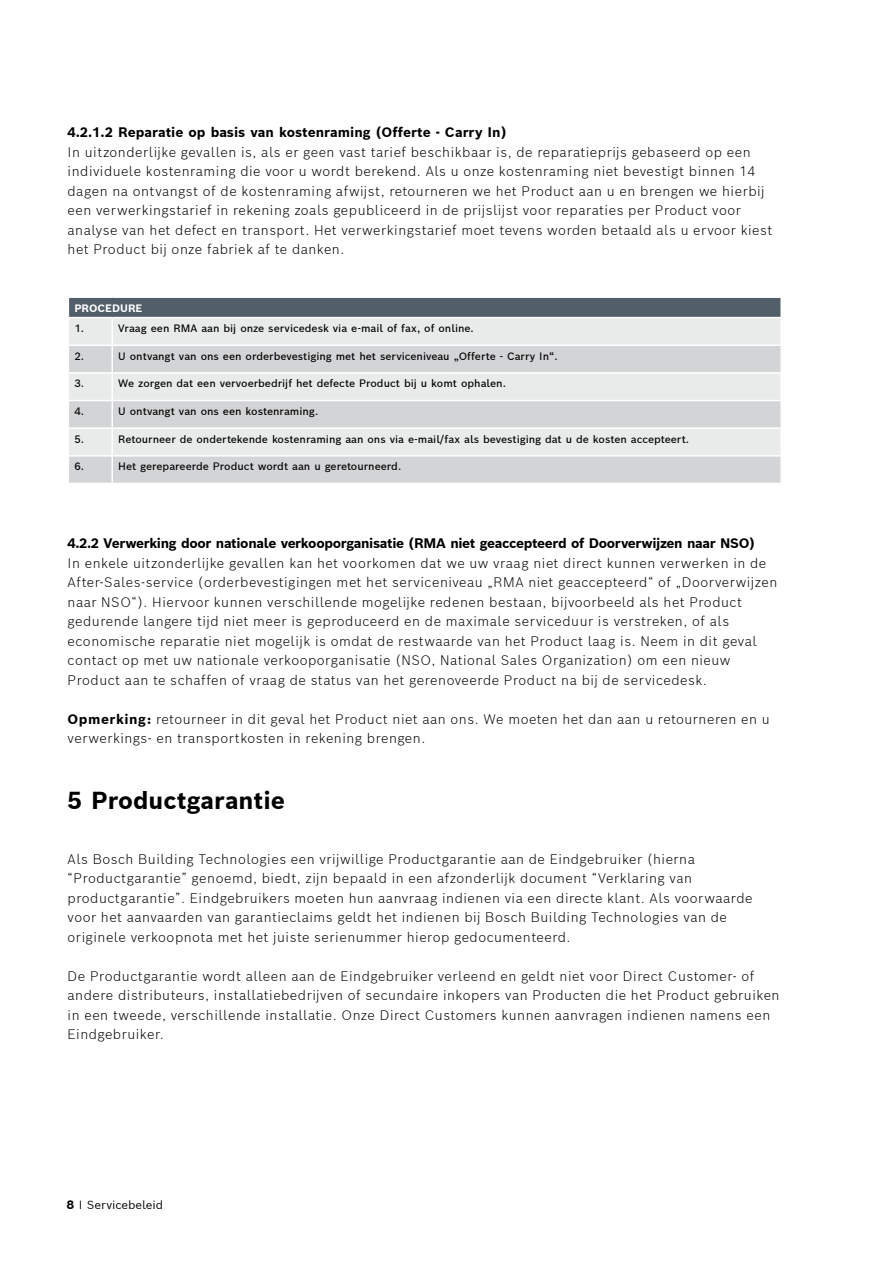
<style>
.page{position:relative;width:893px;height:1263px;background:#fff}
.page>*{position:absolute;margin:0;border:0;box-sizing:border-box;transform-origin:0 0}
.t1{font:700 24px "Bosch Sans";color:#000}
.t2{font:300 13.5px/19.5px "Bosch Sans";letter-spacing:.04em;color:#000}
.t3{font:700 13.5px "Bosch Sans";letter-spacing:-.025em;color:#000}
.t4{font:700 13.5px "Bosch Sans";color:#000}
.t5{font:11.55px "Bosch Sans";color:#000}
.t6{font:500 10.5px "Bosch Sans";color:#000}
.t7{font:700 10.5px "Bosch Sans";color:#fff}
.s1{font-weight:700}
.s2{font-weight:700;font-size:12px}
</style>
<div class="page">
<svg style="left:68px;top:298px;width:713px;height:185px;background:#d1d3d5"></svg>
<hr style="left:780px;top:457px;width:2px;height:26px;background:#fff">
<p class="t4" style="left:68px;top:123px;width:440px">4.2.1.2 Reparatie op basis van kostenraming (Offerte - Carry In)</p>
<p class="t2" style="left:68px;top:141px;width:706px">In uitzonderlijke gevallen is, als er geen vast tarief beschikbaar is, de reparatieprijs gebaseerd op een individuele kostenraming die voor u wordt berekend. Als u onze kostenraming niet bevestigt binnen 14 dagen na ontvangst of de kostenraming afwijst, retourneren we het Product aan u en brengen we hierbij een verwerkingstarief in rekening zoals gepubliceerd in de prijslijst voor reparaties per Product voor analyse van het defect en transport. Het verwerkingstarief moet tevens worden betaald als u ervoor kiest het Product bij onze fabriek af te danken.</p>
<p class="t7" style="left:74px;top:301px;width:70px">PROCEDURE</p>
<p class="t6" style="left:74px;top:321px;width:11px">1.</p>
<p class="t6" style="left:118px;top:321px;width:357px">Vraag een RMA aan bij onze servicedesk via e-mail of fax, of online.</p>
<p class="t6" style="left:74px;top:349px;width:11px">2.</p>
<p class="t6" style="left:118px;top:349px;width:441px">U ontvangt van ons een orderbevestiging met het serviceniveau „Offerte - Carry In“.</p>
<p class="t6" style="left:74px;top:376px;width:11px">3.</p>
<p class="t6" style="left:118px;top:376px;width:389px">We zorgen dat een vervoerbedrijf het defecte Product bij u komt ophalen.</p>
<p class="t6" style="left:74px;top:404px;width:11px">4.</p>
<p class="t6" style="left:118px;top:404px;width:202px">U ontvangt van ons een kostenraming.</p>
<p class="t6" style="left:74px;top:432px;width:11px">5.</p>
<p class="t6" style="left:118px;top:432px;width:572px">Retourneer de ondertekende kostenraming aan ons via e-mail/fax als bevestiging dat u de kosten accepteert.</p>
<p class="t6" style="left:74px;top:459px;width:11px">6.</p>
<p class="t6" style="left:118px;top:459px;width:285px">Het gerepareerde Product wordt aan u geretourneerd.</p>
<p class="t3" style="left:68px;top:534px;width:689px">4.2.2 Verwerking door nationale verkooporganisatie (RMA niet geaccepteerd of Doorverwijzen naar NSO)</p>
<p class="t2" style="left:68px;top:552px;width:711px">In enkele uitzonderlijke gevallen kan het voorkomen dat we uw vraag niet direct kunnen verwerken in de After-Sales-service (orderbevestigingen met het serviceniveau „RMA niet geaccepteerd“ of „Doorverwijzen naar NSO“). Hiervoor kunnen verschillende mogelijke redenen bestaan, bijvoorbeeld als het Product gedurende langere tijd niet meer is geproduceerd en de maximale serviceduur is verstreken, of als economische reparatie niet mogelijk is omdat de restwaarde van het Product laag is. Neem in dit geval contact op met uw nationale verkooporganisatie (NSO, National Sales Organization) om een nieuw Product aan te schaffen of vraag de status van het gerenoveerde Product na bij de servicedesk.</p>
<p class="t2" style="left:68px;top:708px;width:704px"><span class="s1">Opmerking:</span> retourneer in dit geval het Product niet aan ons. We moeten het dan aan u retourneren en u verwerkings- en transportkosten in rekening brengen.</p>
<h1 class="t1" style="left:68px;top:784px;width:219px">5 Productgarantie</h1>
<p class="t2" style="left:68px;top:849px;width:686px">Als Bosch Building Technologies een vrijwillige Productgarantie aan de Eindgebruiker (hierna “Productgarantie” genoemd, biedt, zijn bepaald in een afzonderlijk document “Verklaring van productgarantie”. Eindgebruikers moeten hun aanvraag indienen via een directe klant. Als voorwaarde voor het aanvaarden van garantieclaims geldt het indienen bij Bosch Building Technologies van de originele verkoopnota met het juiste serienummer hierop gedocumenteerd.</p>
<p class="t2" style="left:68px;top:966px;width:713px">De Productgarantie wordt alleen aan de Eindgebruiker verleend en geldt niet voor Direct Customer- of andere distributeurs, installatiebedrijven of secundaire inkopers van Producten die het Product gebruiken in een tweede, verschillende installatie. Onze Direct Customers kunnen aanvragen indienen namens een Eindgebruiker.</p>
<p class="t5" style="left:67px;top:1197px;width:98px"><span class="s2">8</span> I Servicebeleid</p>
</div>
